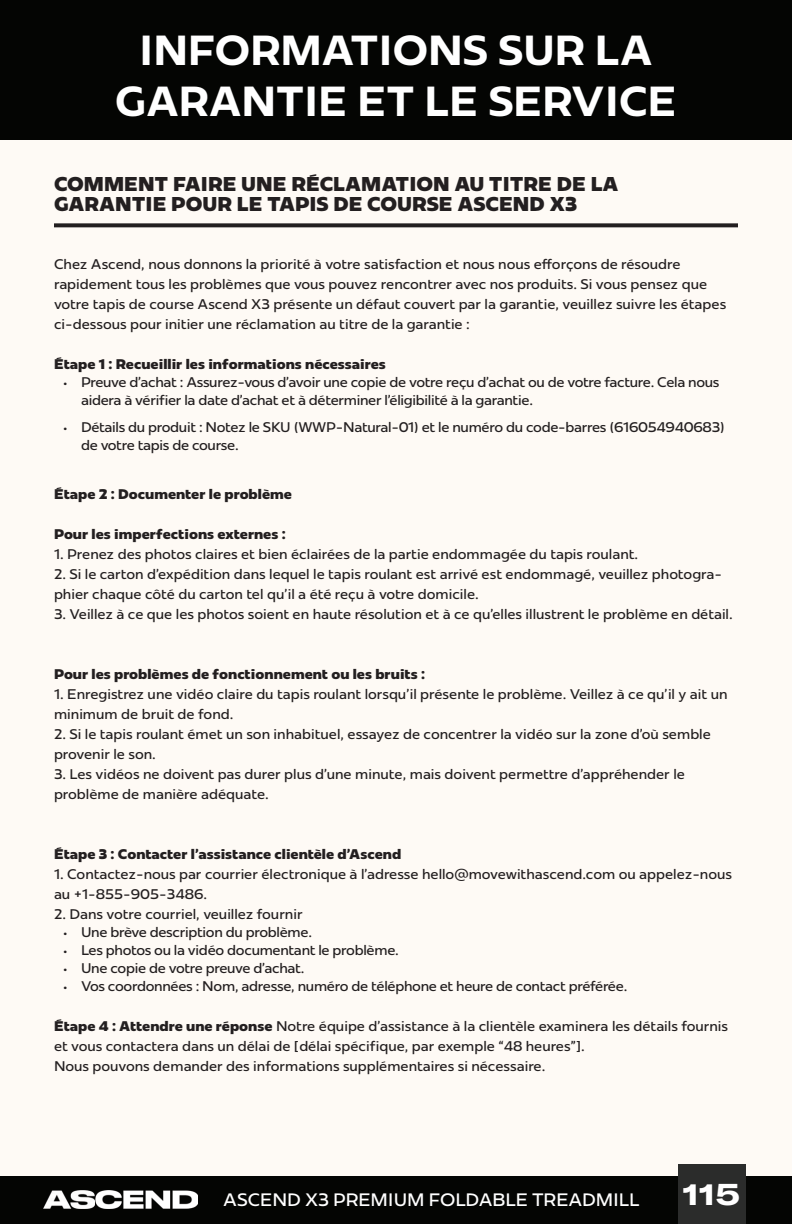
<style>
.page{position:relative;width:792px;height:1224px;background:#fefaf5}
.page>*{position:absolute;margin:0;border:0;box-sizing:border-box;transform-origin:0 0}
.Section_Header{font:700 42px "Redonda";color:#fff}
.t1{font:30px "GT America Exp Bd";color:#fff}
.t2{font:800 20px/20px "Redonda";color:#231f20}
.t3{font:18px "Redonda";letter-spacing:-.005em;color:#fff}
.Body{font:14px/20px "Redonda";color:#231f20}
.Body-2{font:14px/18px "Redonda";letter-spacing:-.02em;color:#231f20}
.Body-3{font:800 14px "Redonda";color:#231f20}
.s1{font-weight:800}
</style>
<div class="page">
<div style="left:0;top:1176px;width:792px;height:48px;background:#040503"></div>
<div style="left:678px;top:1165px;width:68px;height:59px;background:#2b2c2b"></div>
<div style="left:0;top:0;width:792px;height:140px;background:#040503"></div>
<img style="left:44px;top:1190px;width:154px;height:19px">
<svg style="left:54px;top:223px;width:684px;height:4px;background:#363233"></svg>
<p class="Section_Header" style="left:139px;top:25px;width:515px">INFORMATIONS SUR LA</p>
<p class="Section_Header" style="left:115px;top:76px;width:563px">GARANTIE ET LE SERVICE</p>
<p class="t2" style="left:54px;top:174px;width:566px">COMMENT FAIRE UNE RÉCLAMATION AU TITRE DE LA<br>GARANTIE POUR LE TAPIS DE COURSE ASCEND X3</p>
<p class="Body" style="left:54px;top:254px;width:674px">Chez Ascend, nous donnons la priorité à votre satisfaction et nous nous efforçons de résoudre rapidement tous les problèmes que vous pouvez rencontrer avec nos produits. Si vous pensez que votre tapis de course Ascend X3 présente un défaut couvert par la garantie, veuillez suivre les étapes ci-dessous pour initier une réclamation au titre de la garantie :</p>
<p class="Body-3" style="left:54px;top:355px;width:333px">Étape 1 : Recueillir les informations nécessaires</p>
<p class="Body-2" style="left:81px;top:373px;width:640px;text-indent:-18px">• Preuve d’achat : Assurez-vous d’avoir une copie de votre reçu d’achat ou de votre facture. Cela nous aidera à vérifier la date d’achat et à déterminer l’éligibilité à la garantie.</p>
<p class="Body-2" style="left:81px;top:418px;width:645px;text-indent:-18px">• Détails du produit : Notez le SKU (WWP-Natural-01) et le numéro du code-barres (616054940683) de votre tapis de course.</p>
<p class="Body-3" style="left:54px;top:485px;width:240px">Étape 2 : Documenter le problème</p>
<p class="Body-3" style="left:54px;top:525px;width:233px">Pour les imperfections externes :</p>
<p class="Body" style="left:54px;top:544px;width:586px">1. Prenez des photos claires et bien éclairées de la partie endommagée du tapis roulant.</p>
<p class="Body" style="left:54px;top:564px;width:670px">2. Si le carton d’expédition dans lequel le tapis roulant est arrivé est endommagé, veuillez photogra&shy;phier chaque côté du carton tel qu’il a été reçu à votre domicile.</p>
<p class="Body" style="left:54px;top:604px;width:680px">3. Veillez à ce que les photos soient en haute résolution et à ce qu’elles illustrent le problème en détail.</p>
<p class="Body-3" style="left:54px;top:665px;width:373px">Pour les problèmes de fonctionnement ou les bruits :</p>
<p class="Body" style="left:54px;top:684px;width:675px">1. Enregistrez une vidéo claire du tapis roulant lorsqu’il présente le problème. Veillez à ce qu’il y ait un minimum de bruit de fond.</p>
<p class="Body" style="left:54px;top:724px;width:658px">2. Si le tapis roulant émet un son inhabituel, essayez de concentrer la vidéo sur la zone d’où semble provenir le son.</p>
<p class="Body" style="left:54px;top:764px;width:632px">3. Les vidéos ne doivent pas durer plus d’une minute, mais doivent permettre d’appréhender le problème de manière adéquate.</p>
<p class="Body-3" style="left:54px;top:845px;width:349px">Étape 3 : Contacter l’assistance clientèle d’Ascend</p>
<p class="Body" style="left:54px;top:864px;width:679px">1. Contactez-nous par courrier électronique à l’adresse hello@movewithascend.com ou appelez-nous au +1-855-905-3486.</p>
<p class="Body" style="left:54px;top:904px;width:250px">2. Dans votre courriel, veuillez fournir</p>
<p class="Body-2" style="left:63px;top:923px;width:251px">• Une brève description du problème.</p>
<p class="Body-2" style="left:63px;top:941px;width:337px">• Les photos ou la vidéo documentant le problème.</p>
<p class="Body-2" style="left:63px;top:959px;width:243px">• Une copie de votre preuve d’achat.</p>
<p class="Body-2" style="left:63px;top:977px;width:566px">• Vos coordonnées : Nom, adresse, numéro de téléphone et heure de contact préférée.</p>
<p class="Body" style="left:54px;top:1016px;width:676px"><span class="s1">Étape 4 : Attendre une réponse</span> Notre équipe d’assistance à la clientèle examinera les détails fournis et vous contactera dans un délai de [délai spécifique, par exemple “48 heures”].</p>
<p class="Body" style="left:54px;top:1056px;width:493px">Nous pouvons demander des informations supplémentaires si nécessaire.</p>
<p class="t3" style="left:223px;top:1189px;width:418px">ASCEND X3 PREMIUM FOLDABLE TREADMILL</p>
<h2 class="t1" style="left:683px;top:1176px;width:59px">115</h2>
</div>
